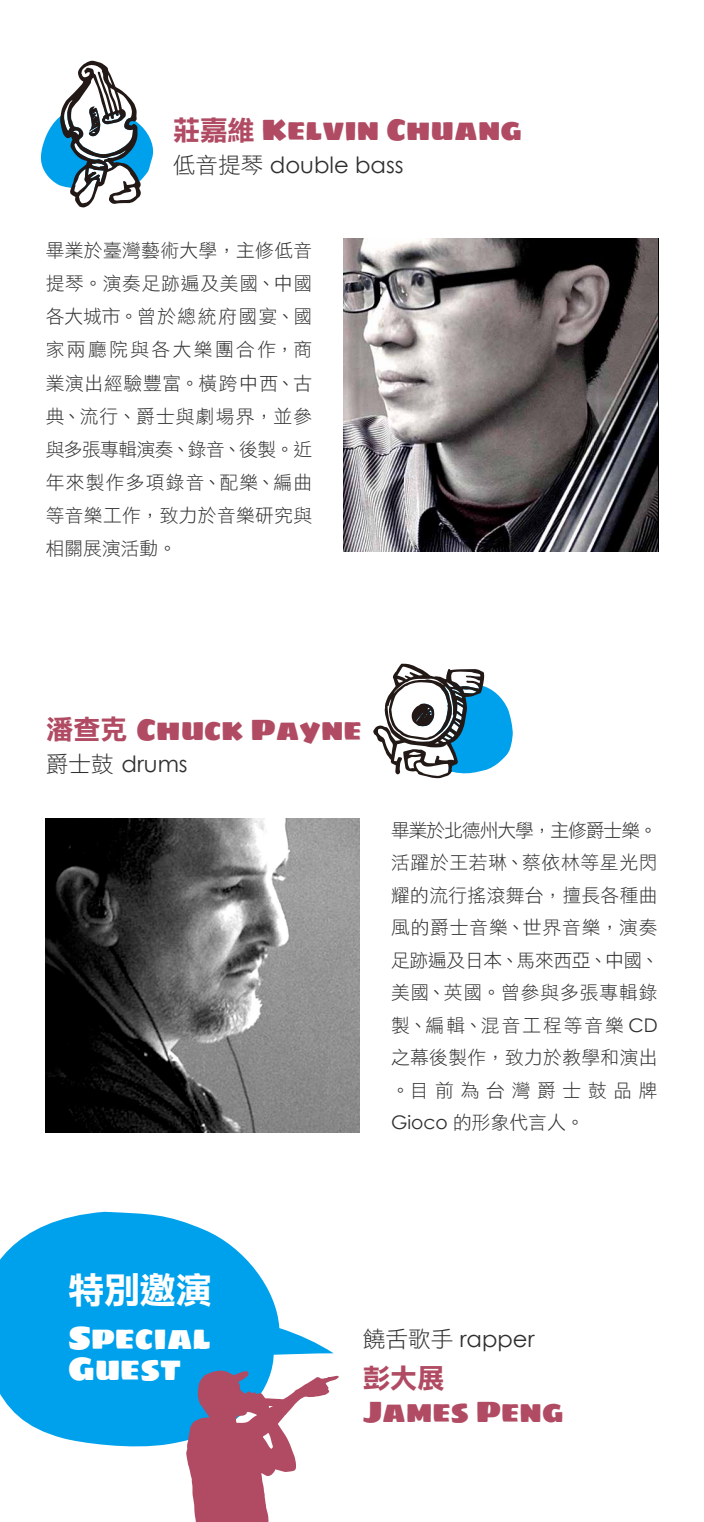
<style>
.page{position:relative;width:704px;height:1522px;background:#fff}
.page>*{position:absolute;margin:0;border:0;box-sizing:border-box;transform-origin:0 0}
.t1{font:36.38px "DF Li Hei Std W7";color:#fff}
.t2{font:32.56px/31.5px "Sigmar One";letter-spacing:-.02em;color:#fff}
.t3{font:30px "Sigmar One";letter-spacing:-.02em;color:#b04b63}
.t4{font:27.5px "DF Li Hei Std W7";color:#b04b63}
.t5{font:22.5px "Century Gothic";color:#2f2f2f}
.t6{font:18.75px/33.1px "DF Li Hei Std W3";letter-spacing:.035em;color:#2f2f2f;text-align:justify}
.s1{font-family:"DF Li Hei Std W7";font-size:27.5px}
.s2{font-family:"DF Li Hei Std W3"}
.s3{font-family:"Century Gothic"}
</style>
<div class="page">
<svg style="left:0;top:1212px;width:333px;height:235px;fill:#00a1ec"></svg>
<img style="left:45px;top:819px;width:314px;height:313px">
<svg style="left:186px;top:1371px;width:152px;height:151px"></svg>
<svg style="left:40px;top:61px;width:113px;height:147px"></svg>
<svg style="left:373px;top:663px;width:140px;height:116px"></svg>
<img style="left:343px;top:238px;width:314px;height:314px">
<h3 class="t3" style="left:173px;top:105px;width:350px"><span class="s1">莊嘉維</span> Kelvin Chuang</h3>
<p class="t5" style="left:173px;top:149px;width:232px"><span class="s2">低音提琴</span> double bass</p>
<p class="t6" style="left:46px;top:233px;width:268px">畢業於臺灣藝術大學，主修低音提琴。演奏足跡遍及美國、中國各大城市。曾於總統府國宴、國家兩廳院與各大樂團合作，商業演出經驗豐富。橫跨中西、古典、流行、爵士與劇場界，並參與多張專輯演奏、錄音、後製。近年來製作多項錄音、配樂、編曲等音樂工作，致力於音樂研究與相關展演活動。</p>
<h3 class="t3" style="left:46px;top:704px;width:318px"><span class="s1">潘查克</span> Chuck Payne</h3>
<p class="t5" style="left:46px;top:749px;width:143px"><span class="s2">爵士鼓</span> drums</p>
<p class="t6" style="left:391px;top:814px;width:269px;line-height:32.5px">畢業於北德州大學，主修爵士樂。活躍於王若琳、蔡依林等星光閃耀的流行搖滾舞台，擅長各種曲風的爵士音樂、世界音樂，演奏足跡遍及日本、馬來西亞、中國、美國、英國。曾參與多張專輯錄製、編輯、混音工程等音樂 <span class="s3">CD</span>之幕後製作，致力於教學和演出。目前為台灣爵士鼓品牌<span class="s3">Gioco</span> 的形象代言人。</p>
<h1 class="t1" style="left:68px;top:1270px;width:146px">特別邀演</h1>
<h2 class="t2" style="left:68px;top:1320px;width:144px">Special<br>Guest</h2>
<p class="t5" style="left:362px;top:1323px;width:173px"><span class="s2">饒舌歌手</span> rapper</p>
<h3 class="t4" style="left:362px;top:1363px;width:83px">彭大展</h3>
<h3 class="t3" style="left:362px;top:1386px;width:202px">James Peng</h3>
</div>
